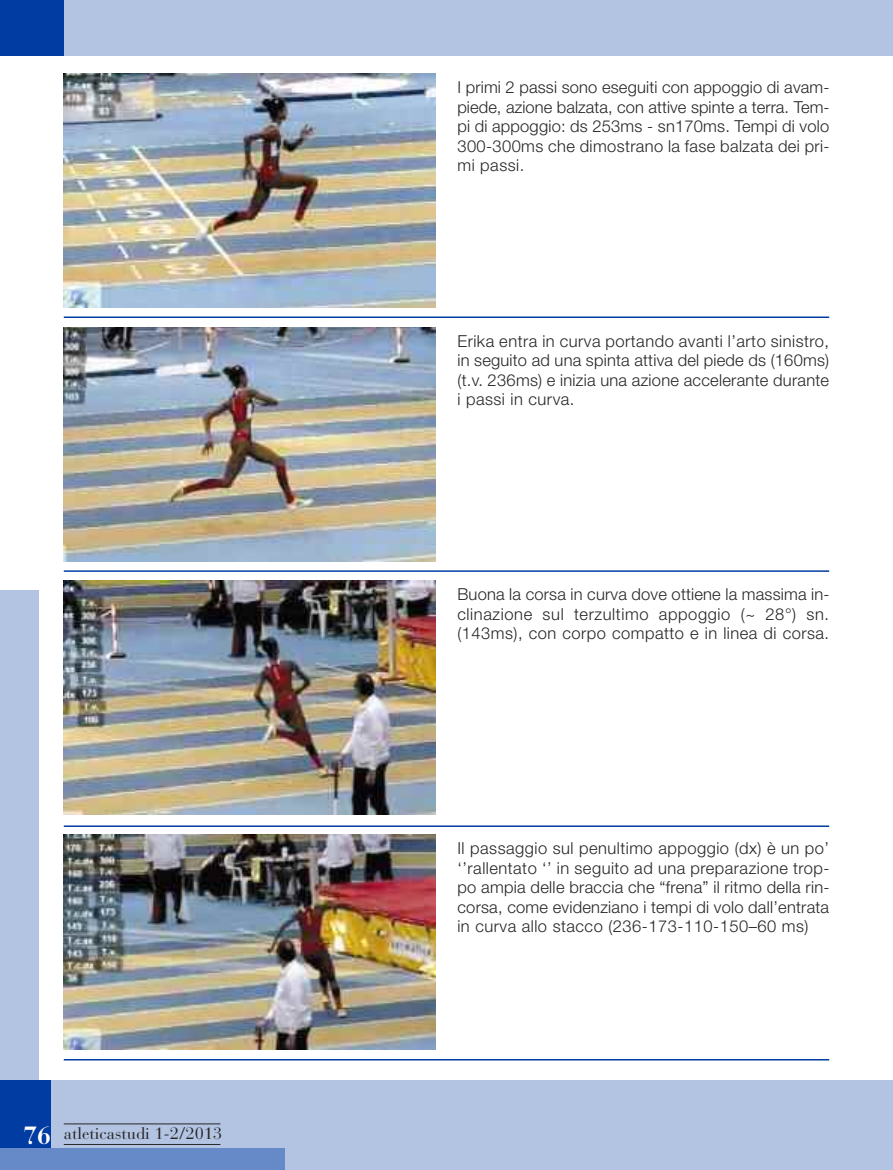
<style>
.page{position:relative;width:893px;height:1170px;background:#fff}
.page>*{position:absolute;margin:0;border:0;box-sizing:border-box;transform-origin:0 0}
.t1{font:700 24.75px "Bauer Bodoni";color:#fff}
.t2{font:300 16.5px/19.5px "Helvetica Neue";letter-spacing:.025em;color:#272627;text-align:justify}
.t3{font:16.5px "Bauer Bodoni";color:#272627}
</style>
<div class="page">
<div style="left:0;top:591px;width:38px;height:493px;background:#b3c4e3"></div>
<div style="left:0;top:0;width:893px;height:55px;background:#b3c4e3"></div>
<div style="left:0;top:1080px;width:893px;height:89px;background:#b3c4e3"></div>
<div style="left:0;top:0;width:64px;height:55px;background:#003ca2"></div>
<div style="left:0;top:1080px;width:51px;height:68px;background:#003ca2"></div>
<div style="left:0;top:1148px;width:285px;height:21px;background:#668ac7"></div>
<hr style="left:64px;top:1143px;width:156px;height:1px;background:#272627">
<hr style="left:64px;top:1123px;width:156px;height:1px;background:#272627">
<img style="left:64px;top:74px;width:371px;height:234px">
<img style="left:64px;top:327px;width:371px;height:234px">
<img style="left:64px;top:581px;width:371px;height:234px">
<img style="left:64px;top:834px;width:371px;height:215px">
<hr style="left:64px;top:316px;width:765px;height:2px;background:#003ca2">
<hr style="left:64px;top:570px;width:765px;height:2px;background:#003ca2">
<hr style="left:64px;top:825px;width:765px;height:1px;background:#003ca2">
<hr style="left:64px;top:1058px;width:765px;height:2px;background:#003ca2">
<h1 class="t1" style="left:24px;top:1126px;width:29px">76</h1>
<p class="t3" style="left:64px;top:1127px;width:160px">atleticastudi 1-2/2013</p>
<p class="t2" style="left:457px;top:77px;width:374px">I primi 2 passi sono eseguiti con appoggio di avam&shy;piede, azione balzata, con attive spinte a terra. Tem&shy;pi di appoggio: ds 253ms - sn170ms. Tempi di volo 300-300ms che dimostrano la fase balzata dei pri&shy;mi passi.</p>
<p class="t2" style="left:457px;top:331px;width:373px">Erika entra in curva portando avanti l’arto sinistro, in seguito ad una spinta attiva del piede ds (160ms) (t.v. 236ms) e inizia una azione accelerante durante i passi in curva.</p>
<p class="t2" style="left:457px;top:584px;width:374px">Buona la corsa in curva dove ottiene la massima in&shy;clinazione sul terzultimo appoggio (~ 28°) sn. (143ms), con corpo compatto e in linea di corsa.</p>
<p class="t2" style="left:457px;top:838px;width:374px">Il passaggio sul penultimo appoggio (dx) è un po’ ‘’rallentato ‘’ in seguito ad una preparazione trop&shy;po ampia delle braccia che “frena” il ritmo della rin&shy;corsa, come evidenziano i tempi di volo dall’entrata in curva allo stacco (236-173-110-150–60 ms)</p>
</div>
